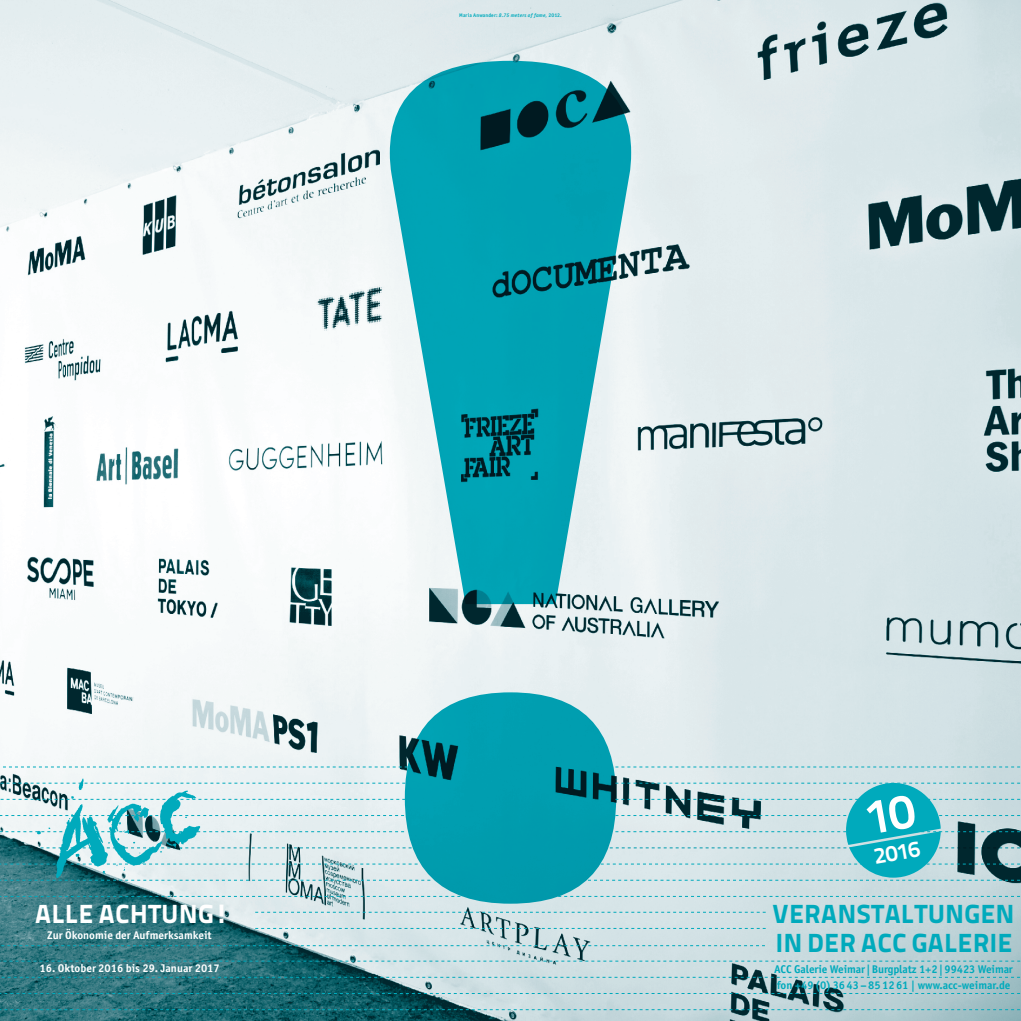
<style>
.page{position:relative;width:1021px;height:1021px;background:#fff}
.page>*{position:absolute;margin:0;border:0;box-sizing:border-box;transform-origin:0 0}
.t1{font:800 26.25px "Titillium Text 22 L";letter-spacing:.025em;color:#00aabc}
.t2{font:800 26.25px "Titillium Text 22 L";letter-spacing:.025em;color:#fff}
.t3{font:700 22.5px "Titillium Text 22 L";color:#fff}
.t4{font:700 11.25px/16.1px "Officina Sans";letter-spacing:-.01em;color:#00aabc}
.t5{font:700 11.25px "Officina Sans";color:#fff}
.t6{font:700 5.25px "Officina Sans";letter-spacing:.015em;color:#00aabc}
.s1{font-style:italic}
</style>
<div class="page">
<img style="left:0;top:0;width:1020px;height:1020px">
<svg style="left:390px;top:61px;width:241px;height:842px;background:#4db5c1"></svg>
<svg style="left:0;top:960px;width:1020px;height:1px"></svg>
<svg style="left:0;top:976px;width:1020px;height:1px"></svg>
<svg style="left:0;top:993px;width:1020px;height:1px"></svg>
<svg style="left:0;top:1009px;width:1020px;height:1px"></svg>
<svg style="left:558px;top:896px;width:462px;height:1px"></svg>
<svg style="left:0;top:896px;width:460px;height:1px"></svg>
<svg style="left:255px;top:928px;width:510px;height:1px"></svg>
<svg style="left:615px;top:766px;width:405px;height:1px"></svg>
<svg style="left:0;top:766px;width:407px;height:1px"></svg>
<svg style="left:255px;top:911px;width:510px;height:1px"></svg>
<svg style="left:0;top:945px;width:765px;height:1px"></svg>
<svg style="left:0;top:778px;width:430px;height:102px;background:#b3d5da"></svg>
<div style="left:25px;top:894px;width:207px;height:53px;background:#006771;opacity:.37"></div>
<svg style="left:588px;top:782px;width:432px;height:98px;background:#8fc3ca"></svg>
<p class="t6" style="left:459px;top:12px;width:104px">Maria Anwander: <span class="s1">8.75 meters of fame</span>, 2012.</p>
<h1 class="t2" style="left:35px;top:893px;width:194px">ALLE ACHTU NG!</h1>
<p class="t5" style="left:47px;top:928px;width:166px">Zur Ökonomie der Aufmerksamkeit</p>
<p class="t5" style="left:40px;top:961px;width:182px">16. Oktober 2016 bis 29. Januar 2017</p>
<h2 class="t3" style="left:871px;top:839px;width:48px;rotate:-10deg">2016</h2>
<h1 class="t1" style="left:772px;top:893px;width:225px">VERANSTALTUNGEN</h1>
<h1 class="t1" style="left:775px;top:921px;width:238px">IN DER ACC GALERIE</h1>
<p class="t4" style="left:774px;top:960px;width:240px">ACC Galerie Weimar |Burgplatz 1+2|99423 Weimar fon +49(0)3643–851261 | www.acc-weimar.de</p>
</div>
